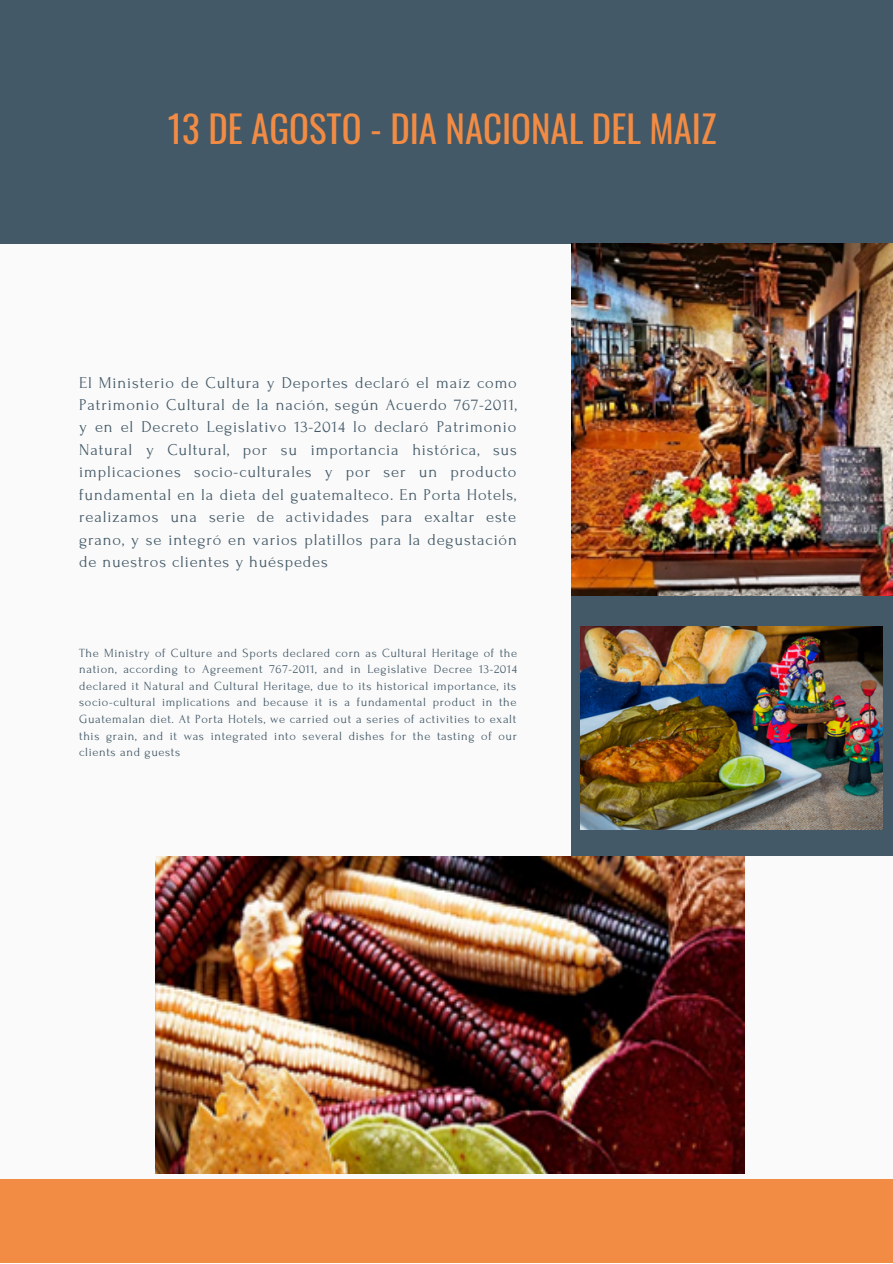
<style>
.page{position:relative;width:893px;height:1264px;background:#fff}
.page>*{position:absolute;margin:0;border:0;box-sizing:border-box;transform-origin:0 0}
.t1{font:36.9px "Oswald";color:#f28b43}
.t2{font:16.5px/22.5px "Forum";letter-spacing:.05em;color:#435967;text-align:justify}
.t3{font:12.45px/16.6px "Forum";letter-spacing:.05em;color:#435967;text-align:justify}
</style>
<div class="page">
<div style="left:0;top:0;width:892px;height:1262px;background:#fafafa"></div>
<div style="left:0;top:1179px;width:892px;height:83px;background:#f28b43"></div>
<div style="left:571px;top:315px;width:321px;height:541px;background:#435967"></div>
<div style="left:0;top:0;width:892px;height:243px;background:#435967"></div>
<img style="left:571px;top:243px;width:321px;height:352px">
<img style="left:156px;top:856px;width:588px;height:317px">
<img style="left:580px;top:626px;width:302px;height:203px">
<h1 class="t1" style="left:168px;top:100px;width:550px">13 DE AGOSTO - DIA NACIONAL DEL MAIZ</h1>
<p class="t2" style="left:79px;top:371px;width:439px">El Ministerio de Cultura y Deportes declaró el maíz como Patrimonio Cultural de la nación, según Acuerdo 767-2011, y en el Decreto Legislativo 13-2014 lo declaró Patrimonio Natural y Cultural, por su importancia histórica, sus implicaciones socio-culturales y por ser un producto fundamental en la dieta del guatemalteco. En Porta Hotels, realizamos una serie de actividades para exaltar este grano, y se integró en varios platillos para la degustación de nuestros clientes y huéspedes</p>
<p class="t3" style="left:79px;top:644px;width:439px">The Ministry of Culture and Sports declared corn as Cultural Heritage of the nation, according to Agreement 767-2011, and in Legislative Decree 13-2014 declared it Natural and Cultural Heritage, due to its historical importance, its socio-cultural implications and because it is a fundamental product in the Guatemalan diet. At Porta Hotels, we carried out a series of activities to exalt this grain, and it was integrated into several dishes for the tasting of our clients and guests</p>
</div>
